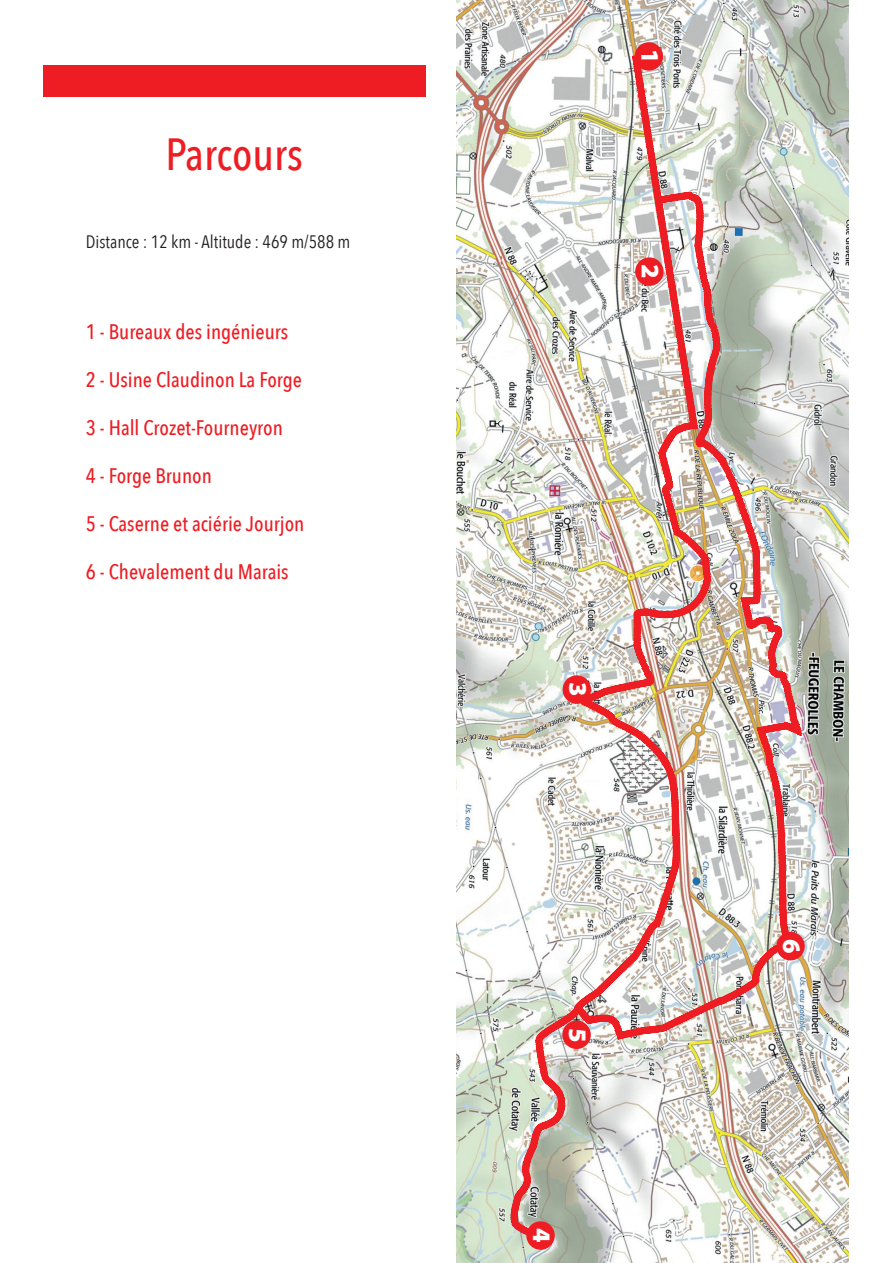
<style>
.page{position:relative;width:893px;height:1263px;background:#fff}
.page>*{position:absolute;margin:0;border:0;box-sizing:border-box;transform-origin:0 0}
.t1{font:500 45px "Avenir Next Condensed";color:#ee1d23}
.t2{font:900 25.35px "Myriad Pro";color:#fff}
.t3{font:500 21px "Avenir Next Condensed";color:#ee1d23}
.t4{font:18px "Avenir Next Condensed";color:#231f20}
</style>
<div class="page">
<img style="left:457px;top:0;width:392px;height:1263px">
<svg style="left:619px;top:34px;width:94px;height:120px"></svg>
<img style="left:494px;top:154px;width:336px;height:1107px">
<div style="left:635px;top:42px;width:28px;height:29px;background:#ee1d23;border-radius:50%"></div>
<div style="left:635px;top:257px;width:29px;height:29px;background:#ee1d23;border-radius:50%"></div>
<div style="left:563px;top:675px;width:28px;height:29px;background:#ee1d23;border-radius:50%"></div>
<div style="left:776px;top:932px;width:29px;height:28px;background:#ee1d23;border-radius:50%"></div>
<div style="left:562px;top:1020px;width:29px;height:29px;background:#ee1d23;border-radius:50%"></div>
<div style="left:526px;top:1221px;width:29px;height:29px;background:#ee1d23;border-radius:50%"></div>
<div style="left:43px;top:65px;width:383px;height:31px;background:#ee1d23"></div>
<h1 class="t1" style="left:166px;top:127px;width:139px">Parcours</h1>
<p class="t4" style="left:86px;top:226px;width:266px">Distance : 12 km - Altitude : 469 m/588 m</p>
<p class="t3" style="left:86px;top:319px;width:204px">1 - Bureaux des ingénieurs</p>
<p class="t3" style="left:86px;top:367px;width:218px">2 - Usine Claudinon La Forge</p>
<p class="t3" style="left:86px;top:415px;width:199px">3 - Hall Crozet-Fourneyron</p>
<p class="t3" style="left:86px;top:463px;width:128px">4 - Forge Brunon</p>
<p class="t3" style="left:86px;top:511px;width:220px">5 - Caserne et aciérie Jourjon</p>
<p class="t3" style="left:86px;top:559px;width:204px">6 - Chevalement du Marais</p>
<p class="t2" style="left:664px;top:49px;width:16px;rotate:90deg">1</p>
<p class="t2" style="left:665px;top:264px;width:16px;rotate:90deg">2</p>
<p class="t2" style="left:592px;top:682px;width:16px;rotate:90deg">3</p>
<p class="t2" style="left:592px;top:1027px;width:16px;rotate:90deg">5</p>
<p class="t2" style="left:556px;top:1228px;width:16px;rotate:90deg">4</p>
<p class="t2" style="left:806px;top:939px;width:16px;rotate:90deg">6</p>
</div>
